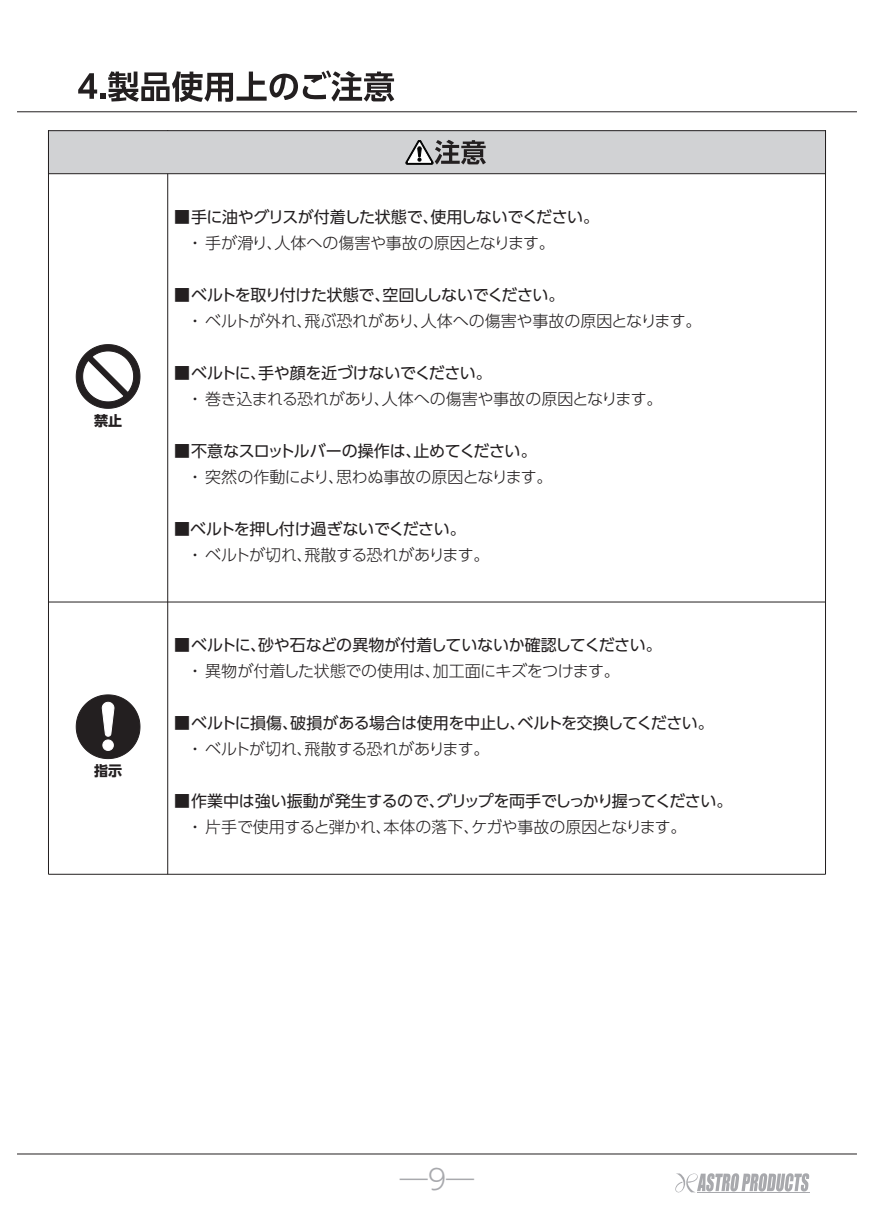
<style>
.page{position:relative;width:874px;height:1225px;background:#fff}
.page>*{position:absolute;margin:0;border:0;box-sizing:border-box;transform-origin:0 0}
.t1{font:300 28px "UD Shin Go Pr 6";color:#a8a9ad}
.t2{font:16px "UD Shin Go Pr 6";letter-spacing:-.025em;color:#231f20}
.t3{font:300 16px "UD Shin Go Pr 6";letter-spacing:-.015em;color:#231f20}
.t4{font:700 14px "UD Shin Go Pr 6";color:#231f20}
</style>
<div class="page">
<svg style="left:675px;top:1173px;width:133px;height:20px"></svg>
<hr style="left:696px;top:1192px;width:113px;height:1px;background:#a8a9ad">
<hr style="left:17px;top:1153px;width:839px;height:1px;background:#231f20">
<hr style="left:17px;top:111px;width:839px;height:1px;background:#231f20">
<svg style="left:78px;top:70px;width:316px;height:32px"></svg>
<hr style="left:48px;top:130px;width:1px;height:744px;background:#231f20">
<hr style="left:48px;top:601px;width:777px;height:1px;background:#231f20">
<hr style="left:824px;top:130px;width:1px;height:744px;background:#231f20">
<hr style="left:167px;top:130px;width:1px;height:744px;background:#231f20">
<svg style="left:76px;top:344px;width:64px;height:64px"></svg>
<div style="left:48px;top:130px;width:777px;height:44px;background:#d1d2d4;border:1px solid #231f20"></div>
<svg style="left:405px;top:140px;width:80px;height:25px"></svg>
<svg style="left:76px;top:694px;width:64px;height:65px"></svg>
<hr style="left:48px;top:873px;width:777px;height:1px;background:#231f20">
<p class="t4" style="left:94px;top:409px;width:29px">禁止</p>
<p class="t4" style="left:94px;top:759px;width:29px">指示</p>
<p class="t2" style="left:174px;top:204px;width:426px">■ 手に油やグリスが付着した状態で、使用しないでください。</p>
<p class="t3" style="left:187px;top:230px;width:369px">・ 手が滑り、人体への傷害や事故の原因となります。</p>
<p class="t2" style="left:174px;top:282px;width:392px">■ ベルトを取り付けた状態で、空回ししないでください。</p>
<p class="t3" style="left:187px;top:308px;width:515px">・ ベルトが外れ、飛ぶ恐れがあり、人体への傷害や事故の原因となります。</p>
<p class="t2" style="left:174px;top:360px;width:319px">■ ベルトに、手や顔を近づけないでください。</p>
<p class="t3" style="left:187px;top:386px;width:476px">・ 巻き込まれる恐れがあり、人体への傷害や事故の原因となります。</p>
<p class="t2" style="left:174px;top:438px;width:364px">■ 不意なスロットルバーの操作は、止めてください。</p>
<p class="t3" style="left:187px;top:464px;width:367px">・ 突然の作動により、思わぬ事故の原因となります。</p>
<p class="t2" style="left:174px;top:516px;width:293px">■ベルトを押し付け過ぎないでください。</p>
<p class="t3" style="left:187px;top:542px;width:303px">・ ベルトが切れ、飛散する恐れがあります。</p>
<p class="t2" style="left:174px;top:632px;width:489px">■ ベルトに、砂や石などの異物が付着していないか確認してください。</p>
<p class="t3" style="left:187px;top:658px;width:434px">・ 異物が付着した状態での使用は、加工面にキズをつけます。</p>
<p class="t2" style="left:174px;top:710px;width:541px">■ ベルトに損傷、破損がある場合は使用を中止し、ベルトを交換してください。</p>
<p class="t3" style="left:187px;top:736px;width:303px">・ ベルトが切れ、飛散する恐れがあります。</p>
<p class="t2" style="left:174px;top:788px;width:559px">■ 作業中は強い振動が発生するので、グリップを両手でしっかり握ってください。</p>
<p class="t3" style="left:187px;top:814px;width:500px">・ 片手で使用すると弾かれ、本体の落下、ケガや事故の原因となります。</p>
<h1 class="t1" style="left:399px;top:1156px;width:76px">―9―</h1>
</div>
